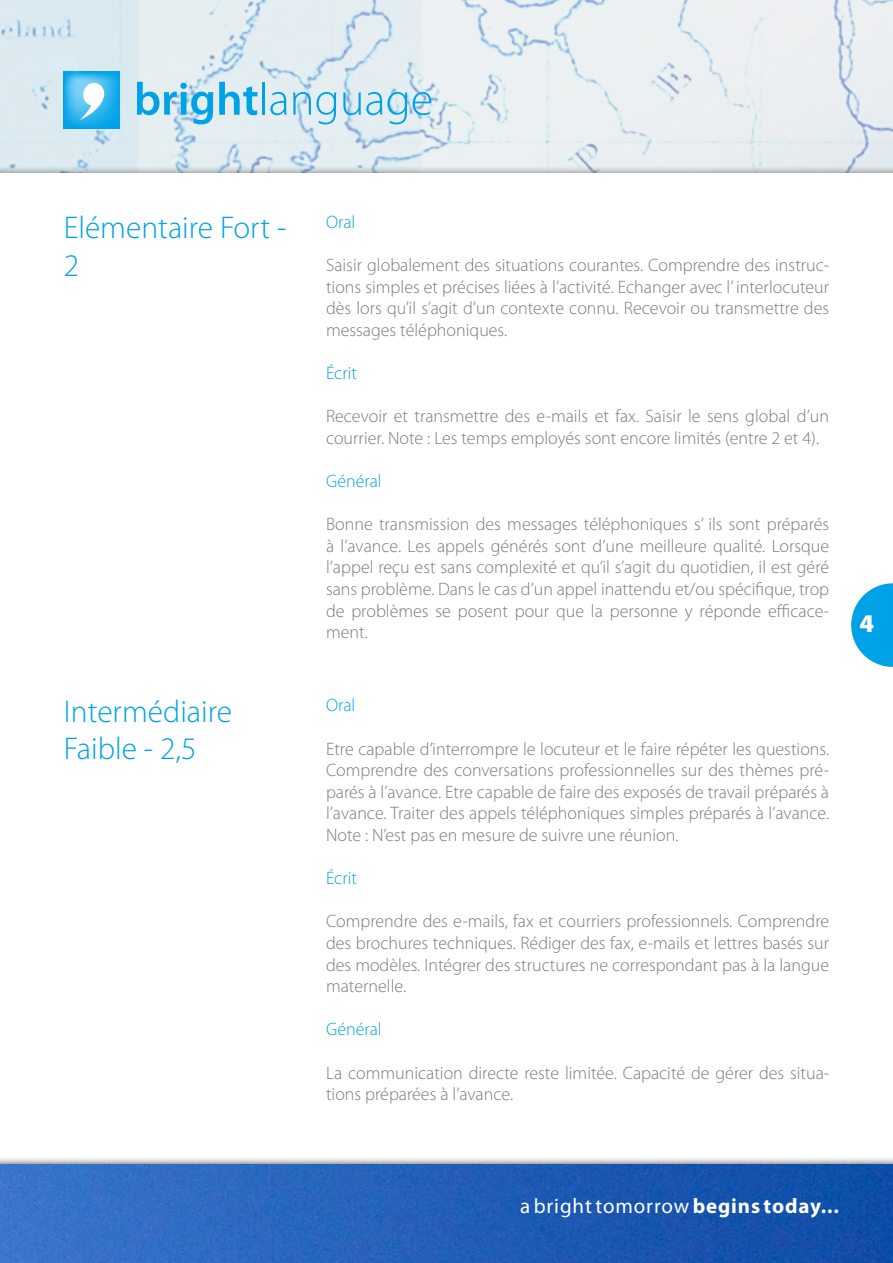
<style>
.page{position:relative;width:893px;height:1263px;background:#fff}
.page>*{position:absolute;margin:0;border:0;box-sizing:border-box;transform-origin:0 0}
.t1{font:300 31.5px/37.8px "Myriad Pro";color:#00a2e7}
.t2{font:900 25.5px "Myriad Pro";color:#fff}
.t3{font:21px "Myriad Pro";letter-spacing:.04em;color:#fff}
.t4{font:300 18px/21.6px "Myriad Pro";color:#7a7a7a;text-align:justify}
.t5{font:300 18px "Myriad Pro";color:#00a2e7}
.s1{font-weight:700}
</style>
<div class="page">
<img style="left:0;top:0;width:893px;height:165px">
<svg style="left:64px;top:72px;width:56px;height:56px;background:#27b1eb"></svg>
<svg style="left:80px;top:82px;width:25px;height:38px"></svg>
<svg style="left:137px;top:82px;width:76px;height:42px;background:#8ccfec"></svg>
<svg style="left:219px;top:82px;width:38px;height:33px"></svg>
<hr style="left:262px;top:82px;width:3px;height:33px;background:#00a2e7">
<svg style="left:270px;top:92px;width:16px;height:23px"></svg>
<svg style="left:293px;top:92px;width:43px;height:32px"></svg>
<svg style="left:343px;top:92px;width:64px;height:32px;background:#acdaed"></svg>
<svg style="left:413px;top:92px;width:18px;height:23px"></svg>
<div style="left:0;top:1156px;width:893px;height:107px;background:#000;opacity:.75"></div>
<img style="left:0;top:1164px;width:893px;height:99px">
<svg style="left:851px;top:583px;width:42px;height:84px"></svg>
<h1 class="t1" style="left:64px;top:208px;width:224px">Elémentaire Fort -<br>2</h1>
<h1 class="t1" style="left:64px;top:692px;width:170px">Intermédiaire<br>Faible - 2,5</h1>
<p class="t5" style="left:326px;top:211px;width:31px">Oral</p>
<p class="t4" style="left:326px;top:254px;width:505px">Saisir globalement des situations courantes. Comprendre des instruc&shy;tions simples et précises liées à l’activité. Echanger avec l’ interlocuteur dès lors qu’il s’agit d’un contexte connu. Recevoir ou transmettre des messages téléphoniques.</p>
<p class="t5" style="left:326px;top:362px;width:33px">Écrit</p>
<p class="t4" style="left:326px;top:405px;width:505px">Recevoir et transmettre des e-mails et fax. Saisir le sens global d’un courrier. Note : Les temps employés sont encore limités (entre 2 et 4).</p>
<p class="t5" style="left:326px;top:470px;width:57px">Général</p>
<p class="t4" style="left:326px;top:513px;width:505px">Bonne transmission des messages téléphoniques s’ ils sont préparés à l’avance. Les appels générés sont d’une meilleure qualité. Lorsque l’appel reçu est sans complexité et qu’il s’agit du quotidien, il est géré sans problème. Dans le cas d’un appel inattendu et/ou spécifique, trop de problèmes se posent pour que la personne y réponde efficace&shy;ment.</p>
<p class="t5" style="left:326px;top:694px;width:31px">Oral</p>
<p class="t4" style="left:326px;top:738px;width:505px">Etre capable d’interrompre le locuteur et le faire répéter les questions.<br>Comprendre des conversations professionnelles sur des thèmes pré&shy;parés à l’avance. Etre capable de faire des exposés de travail préparés à l’avance. Traiter des appels téléphoniques simples préparés à l’avance.<br>Note : N’est pas en mesure de suivre une réunion.</p>
<p class="t5" style="left:326px;top:867px;width:33px">Écrit</p>
<p class="t4" style="left:326px;top:910px;width:505px">Comprendre des e-mails, fax et courriers professionnels. Comprendre des brochures techniques. Rédiger des fax, e-mails et lettres basés sur des modèles. Intégrer des structures ne correspondant pas à la langue maternelle.</p>
<p class="t5" style="left:326px;top:1018px;width:57px">Général</p>
<p class="t4" style="left:326px;top:1062px;width:505px">La communication directe reste limitée. Capacité de gérer des situa&shy;tions préparées à l’avance.</p>
<h2 class="t2" style="left:859px;top:606px;width:16px">4</h2>
<p class="t3" style="left:520px;top:1193px;width:320px">a bright tomorrow <span class="s1">begins today...</span></p>
</div>
